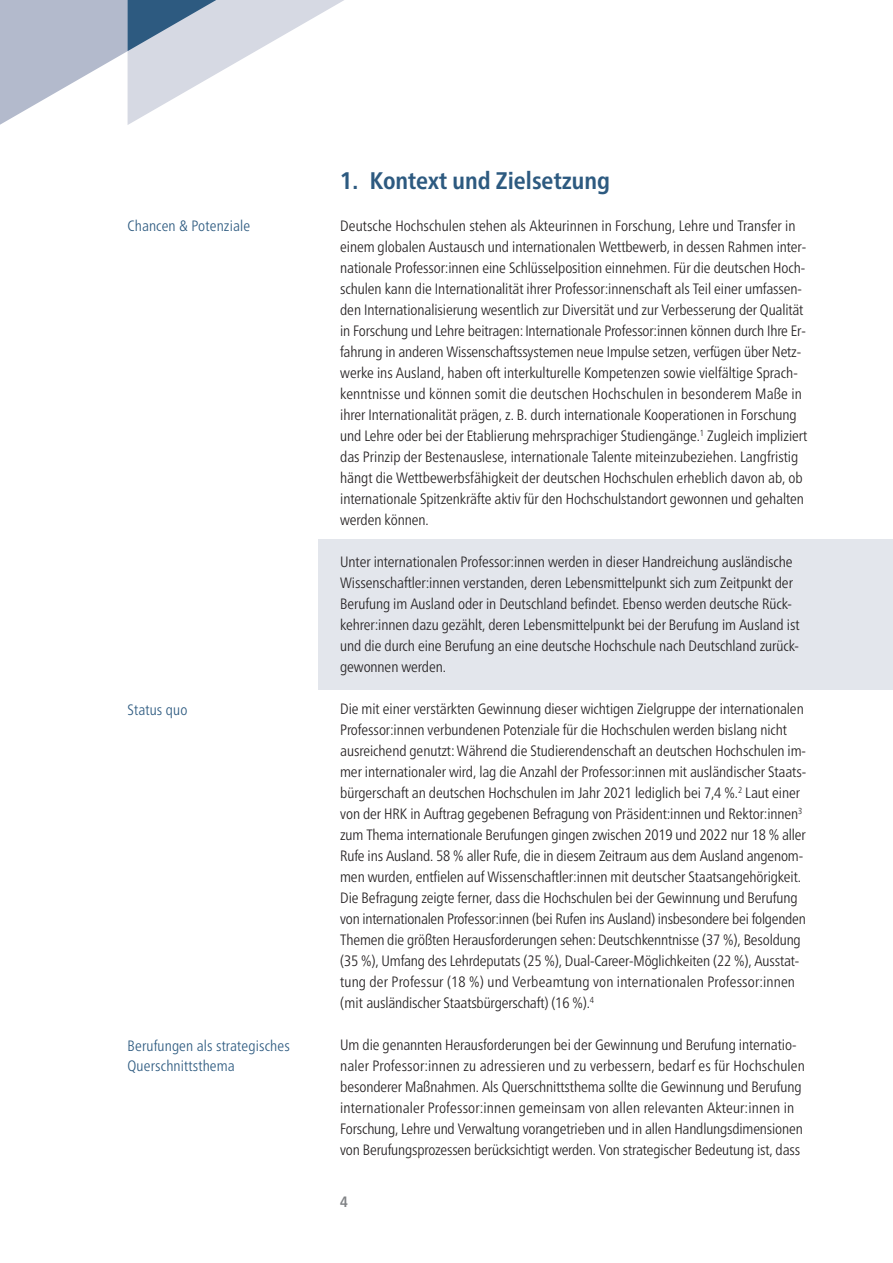
<style>
.page{position:relative;width:893px;height:1263px;background:#fff}
.page>*{position:absolute;margin:0;border:0;box-sizing:border-box;transform-origin:0 0}
.Überschrift_1{font:700 condensed 24px "Frutiger Neue LT Pro";color:#2d5a80}
.t1{font:300 condensed 15px/21px "Frutiger Neue LT Pro";letter-spacing:-.005em;color:#231f20}
.t2{font:300 condensed 15px "Frutiger Neue LT Pro";letter-spacing:.01em;color:#2d5a80}
.t3{font:700 condensed 15px "Frutiger Neue LT Pro";color:#808285}
</style>
<div class="page">
<div style="left:319px;top:539px;width:574px;height:151px;background:#e3e6ec"></div>
<svg style="left:0;top:0;width:344px;height:125px"></svg>
<p class="t2" style="left:128px;top:217px;width:124px">Chancen &amp; Potenziale</p>
<p class="t2" style="left:128px;top:701px;width:61px">Status quo</p>
<p class="t2" style="left:128px;top:1037px;width:164px">Berufungen als strategisches</p>
<p class="t2" style="left:128px;top:1057px;width:109px">Querschnittsthema</p>
<p class="Überschrift_1" style="left:340px;top:166px;width:271px">1. Kontext und Zielsetzung</p>
<p class="t1" style="left:340px;top:215px;width:457px">Deutsche Hochschulen stehen als Akteurinnen in Forschung, Lehre und Transfer in</p>
<p class="t1" style="left:340px;top:236px;width:468px">einem globalen Austausch und internationalen Wettbewerb, in dessen Rahmen inter-</p>
<p class="t1" style="left:340px;top:257px;width:467px">nationale Professor:innen eine Schlüsselposition einnehmen. Für die deutschen Hoch&shy;schulen kann die Internationalität ihrer Professor:innenschaft als Teil einer umfassen&shy;den Internationalisierung wesentlich zur Diversität und zur Verbesserung der Qualität in Forschung und Lehre beitragen: Internationale Professor:innen können durch Ihre Er-</p>
<p class="t1" style="left:340px;top:341px;width:462px">fahrung in anderen Wissenschaftssystemen neue Impulse setzen, verfügen über Netz-</p>
<p class="t1" style="left:340px;top:362px;width:468px">werke ins Ausland, haben oft interkulturelle Kompetenzen sowie vielfältige Sprach&shy;kenntnisse und können somit die deutschen Hochschulen in besonderem Maße in ihrer Internationalität prägen, z. B. durch internationale Kooperationen in Forschung und Lehre oder bei der Etablierung mehrsprachiger Studiengänge.<sup>1</sup> Zugleich impliziert das Prinzip der Bestenauslese, internationale Talente miteinzubeziehen. Langfristig hängt die Wettbewerbsfähigkeit der deutschen Hochschulen erheblich davon ab, ob</p>
<p class="t1" style="left:340px;top:488px;width:465px">internationale Spitzenkräfte aktiv für den Hochschulstandort gewonnen und gehalten werden können.</p>
<p class="t1" style="left:340px;top:551px;width:461px">Unter internationalen Professor:innen werden in dieser Handreichung ausländische Wissenschaftler:innen verstanden, deren Lebensmittelpunkt sich zum Zeitpunkt der Berufung im Ausland oder in Deutschland befindet. Ebenso werden deutsche Rück&shy;kehrer:innen dazu gezählt, deren Lebensmittelpunkt bei der Berufung im Ausland ist und die durch eine Berufung an eine deutsche Hochschule nach Deutschland zurück-</p>
<p class="t1" style="left:340px;top:656px;width:107px">gewonnen werden.</p>
<p class="t1" style="left:340px;top:698px;width:467px">Die mit einer verstärkten Gewinnung dieser wichtigen Zielgruppe der internationalen Professor:innen verbundenen Potenziale für die Hochschulen werden bislang nicht ausreichend genutzt: Während die Studierendenschaft an deutschen Hochschulen im&shy;mer internationaler wird, lag die Anzahl der Professor:innen mit ausländischer Staats&shy;bürgerschaft an deutschen Hochschulen im Jahr 2021 lediglich bei 7,4 %.<sup>2</sup> Laut einer von der HRK in Auftrag gegebenen Befragung von Präsident:innen und Rektor:innen<sup>3 </sup>zum Thema internationale Berufungen gingen zwischen 2019 und 2022 nur 18 % aller Rufe ins Ausland. 58 % aller Rufe, die in diesem Zeitraum aus dem Ausland angenom-</p>
<p class="t1" style="left:340px;top:866px;width:462px">men wurden, entfielen auf Wissenschaftler:innen mit deutscher Staatsangehörigkeit.<br>Die Befragung zeigte ferner, dass die Hochschulen bei der Gewinnung und Berufung</p>
<p class="t1" style="left:340px;top:908px;width:467px">von internationalen Professor:innen (bei Rufen ins Ausland) insbesondere bei folgenden</p>
<p class="t1" style="left:340px;top:929px;width:462px">Themen die größten Herausforderungen sehen: Deutschkenntnisse (37 %), Besoldung (35 %), Umfang des Lehrdeputats (25 %), Dual-Career-Möglichkeiten (22 %), Ausstat&shy;tung der Professur (18 %) und Verbeamtung von internationalen Professor:innen (mit ausländischer Staatsbürgerschaft) (16 %).<sup>4</sup></p>
<p class="t1" style="left:340px;top:1034px;width:458px">Um die genannten Herausforderungen bei der Gewinnung und Berufung internatio-</p>
<p class="t1" style="left:340px;top:1055px;width:466px">naler Professor:innen zu adressieren und zu verbessern, bedarf es für Hochschulen besonderer Maßnahmen. Als Querschnittsthema sollte die Gewinnung und Berufung internationaler Professor:innen gemeinsam von allen relevanten Akteur:innen in Forschung, Lehre und Verwaltung vorangetrieben und in allen Handlungsdimensionen von Berufungsprozessen berücksichtigt werden. Von strategischer Bedeutung ist, dass</p>
<p class="t3" style="left:340px;top:1192px;width:9px">4</p>
</div>
